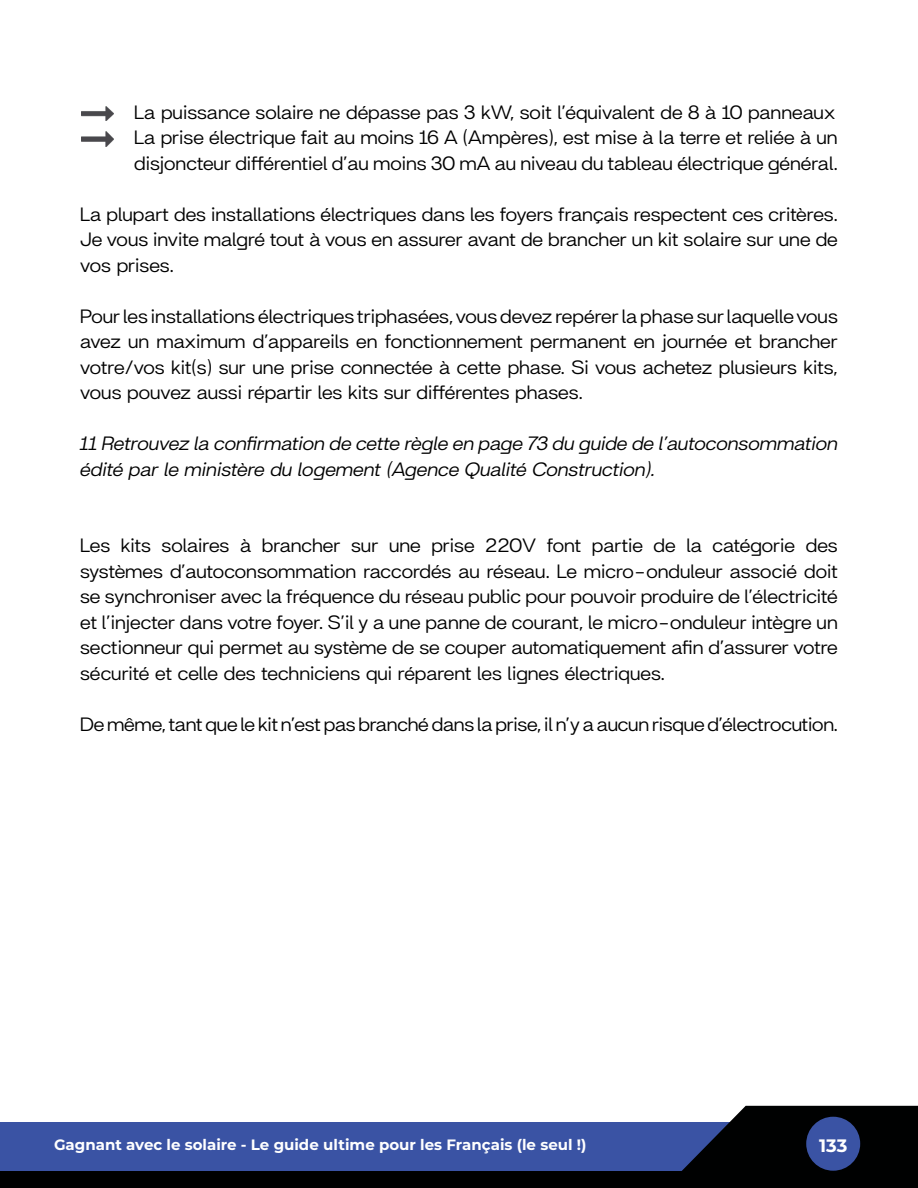
<style>
.page{position:relative;width:918px;height:1188px;background:#fff}
.page>*{position:absolute;margin:0;border:0;box-sizing:border-box;transform-origin:0 0}
.t1{font:21px/25.5px "Britanica";color:#000;text-align:justify}
.t2{font:italic 21px/25.5px "Britanica";color:#000}
.t3{font:700 18px "Montserrat";color:#fff}
.t4{font:700 15px "Montserrat";color:#fff}
.s1{color:#fff}
</style>
<div class="page">
<div style="left:0;top:1122px;width:914px;height:66px;background:#3a53a4"></div>
<svg style="left:682px;top:1106px;width:236px;height:82px;background:#12151b"></svg>
<div style="left:806px;top:1117px;width:54px;height:54px;background:#3a53a4;border-radius:50%"></div>
<div style="left:0;top:1171px;width:718px;height:17px;background:#000101"></div>
<img style="left:81px;top:106px;width:33px;height:15px">
<img style="left:81px;top:132px;width:33px;height:14px">
<p class="t1" style="left:80px;top:99px;width:757px"><span class="s1">•</span> La puissance solaire ne dépasse pas 3 kW, soit l’équivalent de 8 à 10 panneaux</p>
<p class="t1" style="left:80px;top:125px;width:759px;text-align:right"><span class="s1">•</span> La prise électrique fait au moins 16 A (Ampères), est mise à la terre et reliée à un disjoncteur différentiel d’au moins 30 mA au niveau du tableau électrique général.</p>
<p class="t1" style="left:80px;top:201px;width:759px">La plupart des installations électriques dans les foyers français respectent ces critères.<br>Je vous invite malgré tout à vous en assurer avant de brancher un kit solaire sur une de vos prises.</p>
<p class="t1" style="left:80px;top:303px;width:759px">Pour les installations électriques triphasées, vous devez repérer la phase sur laquelle vous avez un maximum d’appareils en fonctionnement permanent en journée et brancher votre/vos kit(s) sur une prise connectée à cette phase. Si vous achetez plusieurs kits, vous pouvez aussi répartir les kits sur différentes phases.</p>
<p class="t2" style="left:80px;top:431px;width:759px">11 Retrouvez la confirmation de cette règle en page 73 du guide de l’autoconsommation édité par le ministère du logement (Agence Qualité Construction).</p>
<p class="t1" style="left:80px;top:532px;width:759px">Les kits solaires à brancher sur une prise 220V font partie de la catégorie des systèmes d’autoconsommation raccordés au réseau. Le micro-onduleur associé doit se synchroniser avec la fréquence du réseau public pour pouvoir produire de l’électricité et l’injecter dans votre foyer. S’il y a une panne de courant, le micro-onduleur intègre un sectionneur qui permet au système de se couper automatiquement afin d’assurer votre sécurité et celle des techniciens qui réparent les lignes électriques.</p>
<p class="t1" style="left:80px;top:711px;width:759px">De même, tant que le kit n’est pas branché dans la prise, il n’y a aucun risque d’électrocution.</p>
<p class="t4" style="left:54px;top:1134px;width:534px">Gagnant avec le solaire - Le guide ultime pour les Français (le seul !)</p>
<p class="t3" style="left:819px;top:1133px;width:30px">133</p>
</div>
